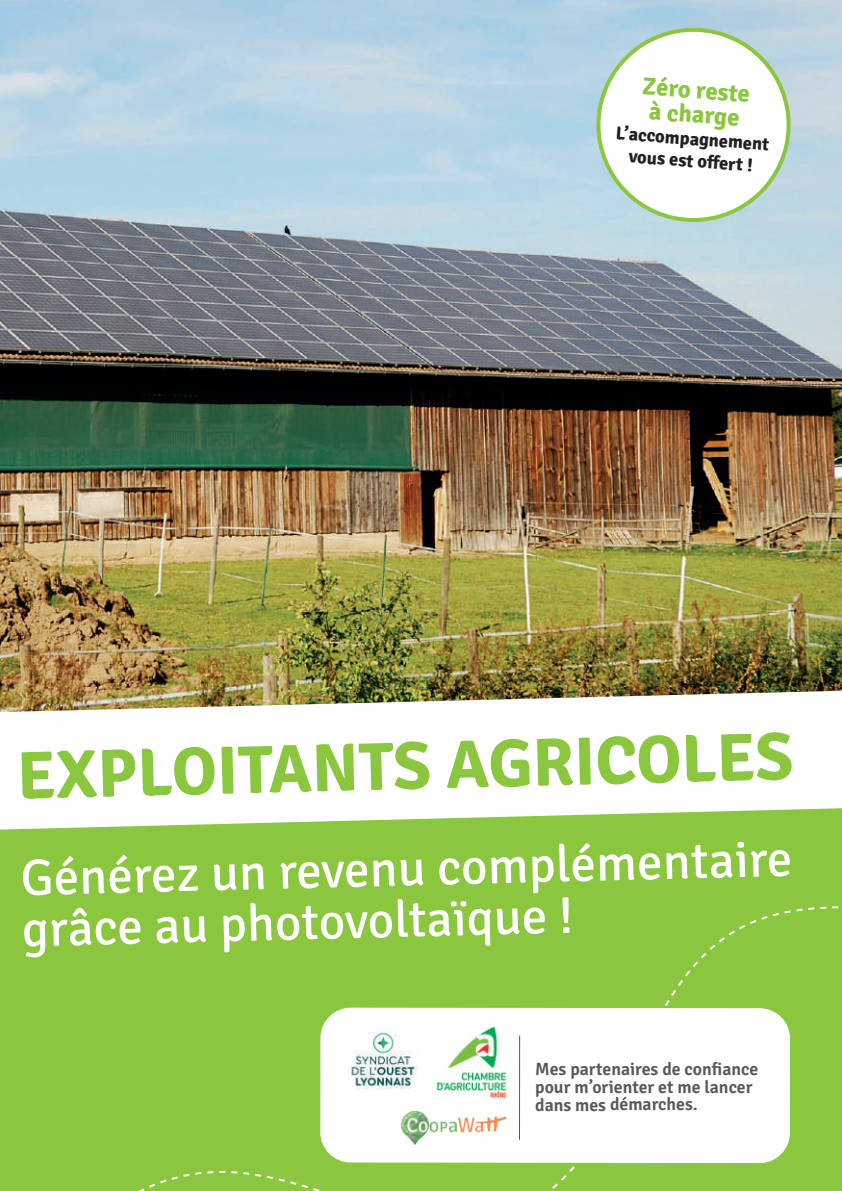
<style>
.page{position:relative;width:842px;height:1191px;background:#8bc63f}
.page>*{position:absolute;margin:0;border:0;box-sizing:border-box;transform-origin:0 0}
.t1{font:300 67.6px "Signika";color:#8bc63f}
.t2{font:300 51.2px/52px "Signika";color:#fff}
.t3{font:300 24.6px/24.6px "Signika";color:#8bc63f;text-align:center}
.t4{font:300 18.4px/22.2px "Signika";color:#231f20;text-align:center}
.t5{font:300 17.8px/17.8px "Signika";color:#57585a}
</style>
<div class="page">
<img style="left:0;top:0;width:842px;height:691px">
<svg style="left:0;top:691px;width:842px;height:138px;background:#edf1e2"></svg>
<svg style="left:589px;top:21px;width:208px;height:208px;background:#e2eeeb"></svg>
<div style="left:320px;top:1007px;width:470px;height:156px;background:#fff;border-radius:30px"></div>
<img style="left:436px;top:1026px;width:71px;height:77px">
<img style="left:400px;top:1110px;width:107px;height:35px">
<hr style="left:519px;top:1035px;width:1px;height:104px;background:#57585a">
<img style="left:348px;top:1028px;width:70px;height:62px">
<h3 class="t3" style="left:643px;top:72px;width:109px;rotate:4deg">Zéro reste à charge</h3>
<p class="t4" style="left:617px;top:121px;width:155px;rotate:4deg">L’accompagnement vous est off ert !</p>
<h1 class="t1" style="left:16px;top:724px;width:778px;rotate:-1deg">EXPLOITANTS AGRICOLES</h1>
<h2 class="t2" style="left:20px;top:845px;width:773px;rotate:-1deg">Générez un revenu complémentaire grâce au photovoltaïque !</h2>
<p class="t5" style="left:535px;top:1059px;width:225px">Mes partenaires de confiance pour m’orienter et me lancer dans mes démarches.</p>
</div>
